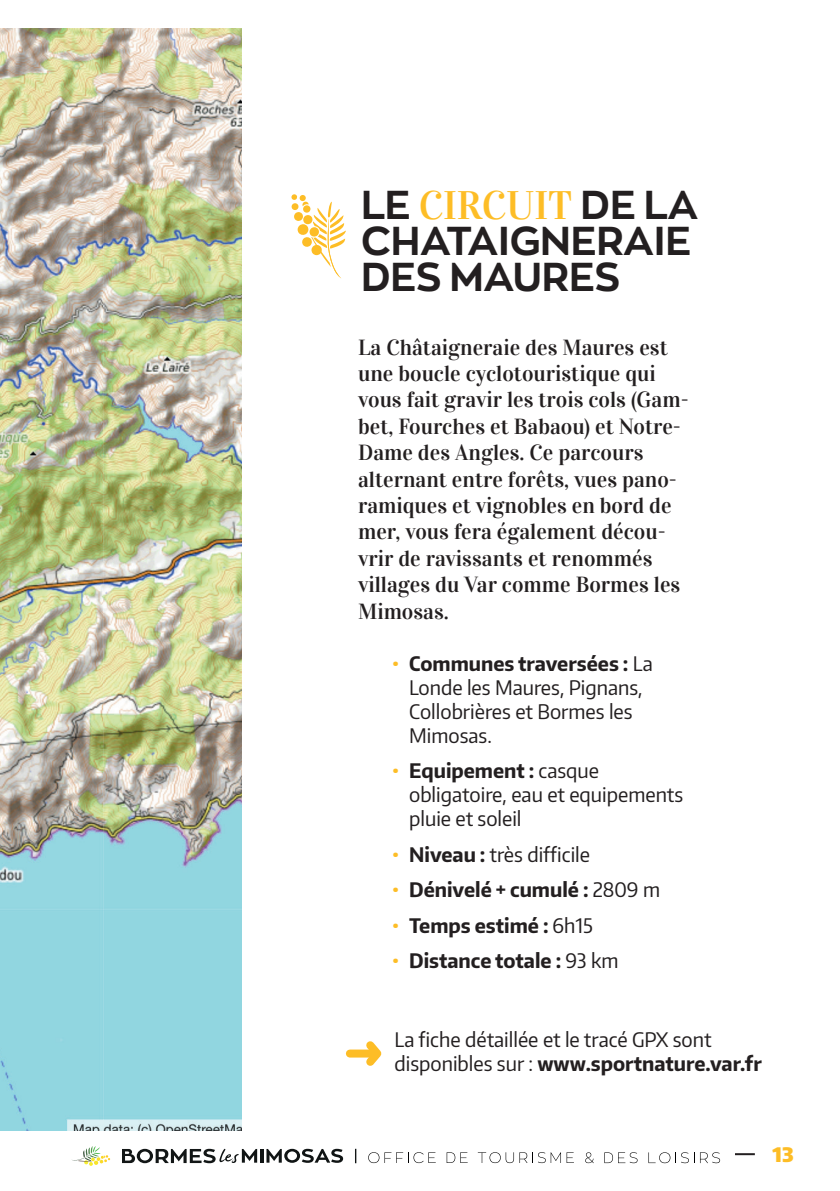
<style>
.page{position:relative;width:840px;height:1191px;background:#fff}
.page>*{position:absolute;margin:0;border:0;box-sizing:border-box;transform-origin:0 0}
.t1{font:700 40px/36px "Zona Pro";color:#231f20}
.t2{font:40px "Vidaloka";color:#fdbd26}
.t3{font:22px/26.4px "Vidaloka";color:#231f20}
.t4{font:20px/24px "Encode Sans Narrow";color:#231f20}
.t5{font:700 20px "Encode Sans Narrow";color:#231f20}
.t6{font:900 20px "Encode Sans Narrow";color:#fdbd26}
.s1{font-family:"Zona Pro";font-weight:700;color:#231f20}
.s2{font-weight:700;color:#fdbd26}
.s3{font-weight:700}
.s4{color:#fdbd26}
.s5{font-weight:400}
</style>
<div class="page">
<hr style="left:734px;top:1153px;width:20px;height:2px;background:#231f20">
<svg style="left:355px;top:1148px;width:1px;height:15px"></svg>
<svg style="left:122px;top:1148px;width:221px;height:15px"></svg>
<svg style="left:368px;top:1152px;width:67px;height:11px"></svg>
<svg style="left:446px;top:1152px;width:21px;height:11px"></svg>
<svg style="left:477px;top:1152px;width:36px;height:11px"></svg>
<svg style="left:519px;top:1152px;width:41px;height:11px"></svg>
<svg style="left:566px;top:1152px;width:7px;height:11px"></svg>
<svg style="left:585px;top:1152px;width:8px;height:11px"></svg>
<svg style="left:604px;top:1152px;width:33px;height:11px"></svg>
<svg style="left:648px;top:1152px;width:71px;height:11px"></svg>
<svg style="left:72px;top:1146px;width:38px;height:20px"></svg>
<img style="left:0;top:28px;width:241px;height:1102px">
<div style="left:349px;top:1049px;width:21px;height:8px;background:#fdbd26"></div>
<svg style="left:359px;top:1041px;width:23px;height:25px"></svg>
<svg style="left:291px;top:194px;width:54px;height:84px"></svg>
<h1 class="t2" style="left:361px;top:181px;width:338px"><span class="s1">LE</span> CIRCUIT <span class="s1">DE LA</span></h1>
<h1 class="t1" style="left:361px;top:223px;width:331px">CHATAIGNERAIE<br>DES MAURES</h1>
<p class="t3" style="left:358px;top:334px;width:332px">La Châtaigneraie des Maures est une boucle cyclotouristique qui vous fait gravir les trois cols (Gam&shy;bet, Fourches et Babaou) et Notre-<br>Dame des Angles. Ce parcours alternant entre forêts, vues pano&shy;ramiques et vignobles en bord de mer, vous fera également décou&shy;vrir de ravissants et renommés villages du Var comme Bormes les<br>Mimosas.</p>
<p class="t4" style="left:409px;top:651px;width:245px;text-indent:-17px"><span class="s2">•</span> <span class="s3">Communes traversées :</span> La<br>Londe les Maures, Pignans,<br>Collobrières et Bormes les<br>Mimosas.</p>
<p class="t4" style="left:409px;top:758px;width:275px;text-indent:-17px"><span class="s2">•</span> <span class="s3">Equipement :</span> casque obligatoire, eau et equipements pluie et soleil</p>
<p class="t4" style="left:392px;top:841px;width:199px"><span class="s2">•</span> <span class="s3">Niveau :</span> très difficile</p>
<p class="t5" style="left:392px;top:876px;width:269px"><span class="s4">•</span> Dénivelé + cumulé : <span class="s5">2809 m</span></p>
<p class="t5" style="left:392px;top:912px;width:202px"><span class="s4">•</span> Temps estimé : <span class="s5">6h15</span></p>
<p class="t5" style="left:392px;top:947px;width:228px"><span class="s4">•</span> Distance totale : <span class="s5">93 km</span></p>
<p class="t4" style="left:394px;top:1027px;width:368px">La fiche détaillée et le tracé GPX sont disponibles sur : <span class="s3">www.sportnature.var.fr</span></p>
<p class="t6" style="left:772px;top:1141px;width:23px">13</p>
</div>
